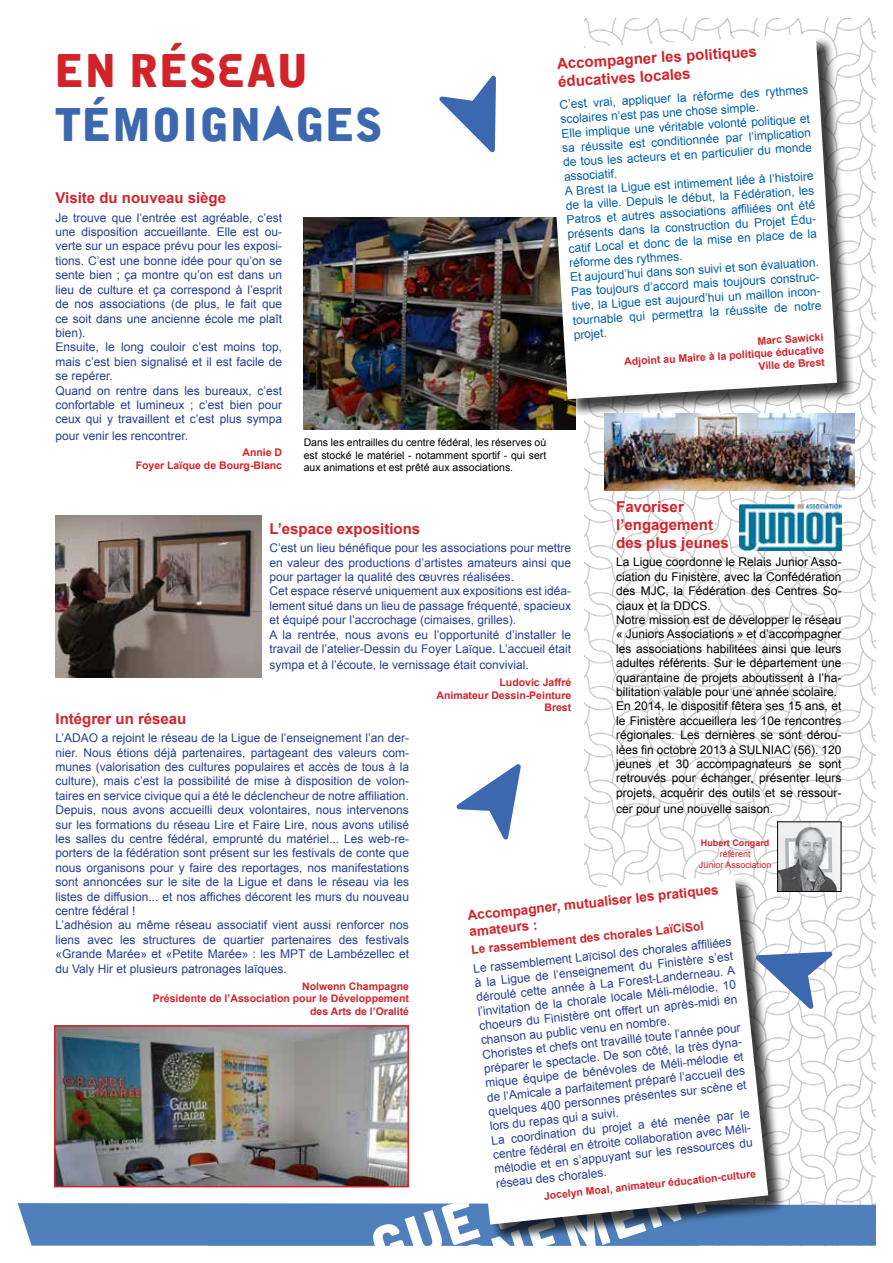
<style>
.page{position:relative;width:893px;height:1263px;background:#fff}
.page>*{position:absolute;margin:0;border:0;box-sizing:border-box;transform-origin:0 0}
.t1{font:45px "Alpha Ligue";color:#3c68af}
.t2{font:45px "Alpha Ligue";color:#d2232a}
.t3{font:700 15px/18px "Arial";color:#d2232a}
.t4{font:700 13.5px/16.2px "Arial";color:#d2232a}
.t5{font:12px/14.4px "Arial";color:#25408f}
.t6{font:12px/14.4px "Arial";color:#000}
.t7{font:12px/14.2px "Arial";color:#0060a9}
.t8{font:700 12px "Arial";color:#d2232a}
.t9{font:700 10.5px/12.6px "Arial";color:#d2232a;text-align:right}
.t10{font:10.5px/12.6px "Arial";color:#000;text-align:justify}
.t11{font:9px/10.8px "Arial";color:#d2232a;text-align:center}
.t12{font:700 9px "Arial";color:#d2232a}
</style>
<div class="page">
<img style="left:585px;top:18px;width:291px;height:1185px">
<svg style="left:18px;top:1203px;width:858px;height:43px;background:#608cc2"></svg>
<img style="left:304px;top:217px;width:272px;height:212px">
<img style="left:605px;top:418px;width:250px;height:72px">
<img style="left:739px;top:505px;width:102px;height:45px">
<img style="left:779px;top:823px;width:60px;height:67px">
<div style="left:777px;top:821px;width:64px;height:71px;border:1px solid #000"></div>
<img style="left:57px;top:1028px;width:349px;height:156px">
<div style="left:54px;top:1025px;width:355px;height:162px;border:2px solid #d2232a"></div>
<div style="left:549px;top:36px;width:306px;height:382px;background:#000;opacity:.75"></div>
<svg style="left:546px;top:34px;width:291px;height:365px"></svg>
<div style="left:459px;top:876px;width:327px;height:367px;background:#000;opacity:.75"></div>
<svg style="left:456px;top:874px;width:312px;height:350px"></svg>
<img style="left:56px;top:515px;width:205px;height:162px">
<svg style="left:745px;top:927px;width:89px;height:83px"></svg>
<h1 class="t2" style="left:54px;top:43px;width:256px">EN RÉSEAU</h1>
<h1 class="t1" style="left:54px;top:97px;width:330px">TÉMOIGNAGES</h1>
<p class="t3" style="left:56px;top:189px;width:172px">Visite du nouveau siège</p>
<p class="t5" style="left:56px;top:210px;width:228px">Je trouve que l’entrée est agréable, c’est une disposition accueillante. Elle est ou&shy;verte sur un espace prévu pour les exposi&shy;tions. C’est une bonne idée pour qu’on se sente bien ; ça montre qu’on est dans un lieu de culture et ça correspond à l’esprit de nos associations (de plus, le fait que ce soit dans une ancienne école me plaît bien).<br>Ensuite, le long couloir c’est moins top, mais c’est bien signalisé et il est facile de se repérer.<br>Quand on rentre dans les bureaux, c’est confortable et lumineux ; c’est bien pour ceux qui y travaillent et c’est plus sympa</p>
<p class="t5" style="left:56px;top:428px;width:134px">pour venir les rencontrer.</p>
<p class="t9" style="left:136px;top:447px;width:148px">Annie D<br>Foyer Laïque de Bourg-Blanc</p>
<p class="t10" style="left:304px;top:436px;width:244px">Dans les entrailles du centre fédéral, les réserves où est stocké le matériel - notamment sportif - qui sert aux animations et est prêté aux associations.</p>
<p class="t3" style="left:556px;top:56px;width:202px;line-height:17.5px;rotate:-4deg">Accompagner les politiques éducatives locales</p>
<p class="t7" style="left:559px;top:99px;width:251px;rotate:-4deg">C’est vrai, appliquer la réforme des rythmes scolaires n’est pas une chose simple.<br>Elle implique une véritable volonté politique et sa réussite est conditionnée par l’implication de tous les acteurs et en particulier du monde associatif.</p>
<p class="t7" style="left:564px;top:185px;width:253px;rotate:-4deg">A Brest la Ligue est intimement liée à l’histoire de la ville. Depuis le début, la Fédération, les Patros et autres associations affi liées ont été présents dans la construction du Projet Édu&shy;catif Local et donc de la mise en place de la réforme des rythmes.</p>
<p class="t7" style="left:569px;top:271px;width:253px;rotate:-4deg">Et aujourd’hui dans son suivi et son évaluation.<br>Pas toujours d’accord mais toujours construc&shy;tive, la Ligue est aujourd’hui un maillon incon&shy;tournable qui permettra la réussite de notre projet.</p>
<p class="t9" style="left:623px;top:341px;width:202px;line-height:13.2px;rotate:-3deg">Marc Sawicki<br>Adjoint au Maire à la politique éducative</p>
<p class="t9" style="left:758px;top:360px;width:68px;rotate:-3deg">Ville de Brest</p>
<p class="t3" style="left:616px;top:498px;width:114px">Favoriser l’engagement des plus jeunes</p>
<p class="t6" style="left:616px;top:555px;width:227px">La Ligue coordonne le Relais Junior Asso&shy;ciation du Finistère, avec la Confédération des MJC, la Fédération des Centres So&shy;ciaux et la DDCS.<br>Notre mission est de développer le réseau « Juniors Associations » et d’accompagner les associations habilitées ainsi que leurs adultes référents. Sur le département une quarantaine de projets aboutissent à l’ha&shy;bilitation valable pour une année scolaire.<br>En 2014, le dispositif fêtera ses 15 ans, et le Finistère accueillera les 10e rencontres régionales. Les dernières se sont dérou&shy;lées fin octobre 2013 à SULNIAC (56). 120 jeunes et 30 accompagnateurs se sont retrouvés pour échanger, présenter leurs projets, acquérir des outils et se ressour-</p>
<p class="t6" style="left:616px;top:802px;width:158px">cer pour une nouvelle saison.</p>
<p class="t12" style="left:701px;top:837px;width:70px">Hubert Congard</p>
<p class="t11" style="left:699px;top:848px;width:74px">référent<br>Junior Association</p>
<p class="t3" style="left:269px;top:520px;width:152px">L’espace expositions</p>
<p class="t5" style="left:269px;top:541px;width:303px">C’est un lieu bénéfique pour les associations pour mettre en valeur des productions d’artistes amateurs ainsi que pour partager la qualité des œuvres réalisées.<br>Cet espace réservé uniquement aux expositions est idéa&shy;lement situé dans un lieu de passage fréquenté, spacieux et équipé pour l’accrochage (cimaises, grilles).<br>A la rentrée, nous avons eu l’opportunité d’installer le travail de l’atelier-Dessin du Foyer Laïque. L’accueil était</p>
<p class="t5" style="left:269px;top:658px;width:261px">sympa et à l’écoute, le vernissage était convivial.</p>
<p class="t9" style="left:436px;top:676px;width:136px">Ludovic Jaffré<br>Animateur Dessin-Peinture<br>Brest</p>
<p class="t3" style="left:56px;top:710px;width:132px">Intégrer un réseau</p>
<p class="t5" style="left:56px;top:731px;width:355px">L’ADAO a rejoint le réseau de la Ligue de l’enseignement l’an der&shy;nier. Nous étions déjà partenaires, partageant des valeurs com&shy;munes (valorisation des cultures populaires et accès de tous à la culture), mais c’est la possibilité de mise à disposition de volon&shy;taires en service civique qui a été le déclencheur de notre affiliation.<br>Depuis, nous avons accueilli deux volontaires, nous intervenons sur les formations du réseau Lire et Faire Lire, nous avons utilisé les salles du centre fédéral, emprunté du matériel... Les web-re&shy;porters de la fédération sont présent sur les festivals de conte que nous organisons pour y faire des reportages, nos manifestations sont annoncées sur le site de la Ligue et dans le réseau via les listes de diffusion... et nos affiches décorent les murs du nouveau centre fédéral !<br>L’adhésion au même réseau associatif vient aussi renforcer nos liens avec les structures de quartier partenaires des festivals «Grande Marée» et «Petite Marée» : les MPT de Lambézellec et du Valy Hir et plusieurs patronages laïques.</p>
<p class="t9" style="left:153px;top:980px;width:258px">Nolwenn Champagne<br>Présidente de l’Association pour le Développement des Arts de l’Oralité</p>
<p class="t4" style="left:467px;top:908px;width:254px;rotate:-6deg">Accompagner, mutualiser les pratiques amateurs :</p>
<p class="t8" style="left:471px;top:942px;width:235px;rotate:-6deg">Le rassemblement des chorales LaïCiSol</p>
<p class="t5" style="left:473px;top:961px;width:263px;rotate:-6deg">Le rassemblement Laïcisol des chorales affi liées à la Ligue de l’enseignement du Finistère s’est déroulé cette année à La Forest-Landerneau. A l’invitation de la chorale locale Méli-mélodie, 10 choeurs du Finistère ont offert un après-midi en chanson au public venu en nombre.<br>Choristes et chefs ont travaillé toute l’année pour préparer le spectacle. De son côté, la très dyna&shy;mique équipe de bénévoles de Méli-mélodie et de l’Amicale a parfaitement préparé l’accueil des quelques 400 personnes présentes sur scène et lors du repas qui a suivi.<br>La coordination du projet a été menée par le centre fédéral en étroite collaboration avec Méli&shy;mélodie et en s’appuyant sur les ressources du réseau des chorales.</p>
<p class="t9" style="left:543px;top:1190px;width:214px;rotate:-6deg">Jocelyn Moal, animateur éducation-culture</p>
</div>
